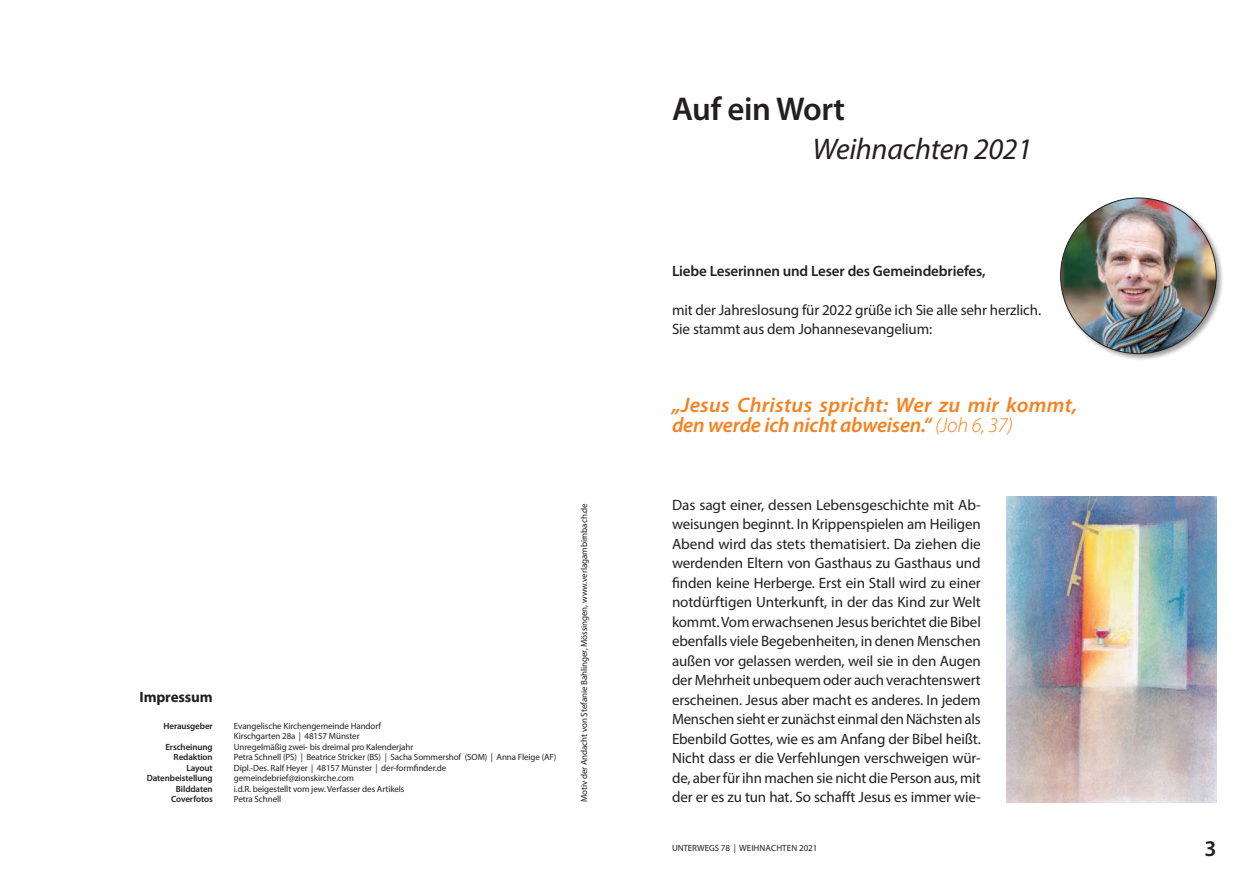
<style>
.page{position:relative;width:1259px;height:893px;background:#fff}
.page>*{position:absolute;margin:0;border:0;box-sizing:border-box;transform-origin:0 0}
.t1{font:600 33px "Myriad Pro";letter-spacing:-.01em;color:#231f20}
.t2{font:italic 30px "Myriad Pro";letter-spacing:-.01em;color:#231f20}
.t3{font:600 22.5px "Myriad Pro";color:#231f20}
.t4{font:italic 600 21px/19.5px "Myriad Pro";letter-spacing:.01em;color:#f58220}
.t5{font:15px/19.5px "Myriad Pro";letter-spacing:-.01em;color:#231f20}
.t6{font:600 15px "Myriad Pro";letter-spacing:-.01em;color:#231f20}
.t7{font:700 15px "Myriad Pro";letter-spacing:-.01em;color:#231f20}
.t8{font:9px/10.5px "Myriad Pro";letter-spacing:-.01em;color:#231f20}
.t9{font:600 9px "Myriad Pro";letter-spacing:-.01em;color:#231f20}
.s1{font-weight:300}
</style>
<div class="page">
<div style="left:1058px;top:196px;width:166px;height:165px;background:#231f20;opacity:.45"></div>
<img style="left:1060px;top:198px;width:156px;height:156px;border-radius:78px">
<img style="left:1006px;top:496px;width:210px;height:306px">
<p class="t7" style="left:139px;top:687px;width:75px">Impressum</p>
<p class="t9" style="left:163px;top:721px;width:51px">Herausgeber</p>
<p class="t8" style="left:234px;top:720px;width:149px">Evangelische Kirchengemeinde Handorf<br>Kirschgarten 28a | 48157 Münster</p>
<p class="t9" style="left:165px;top:742px;width:49px">Erscheinung</p>
<p class="t8" style="left:234px;top:741px;width:181px">Unregelmäßig zwei- bis dreimal pro Kalenderjahr</p>
<p class="t9" style="left:174px;top:752px;width:41px">Redaktion</p>
<p class="t8" style="left:234px;top:752px;width:324px">Petra Schnell (PS) | Beatrice Stricker (BS) | Sacha Sommershof (SOM) | Anna Fleige (AF)</p>
<p class="t9" style="left:187px;top:763px;width:28px">Layout</p>
<p class="t8" style="left:234px;top:762px;width:214px">Dipl.-Des. Ralf Heyer | 48157 Münster | der-formfinder.de</p>
<p class="t9" style="left:147px;top:773px;width:67px">Datenbeistellung</p>
<p class="t8" style="left:234px;top:773px;width:122px">gemeindebrief@zionskirche.com</p>
<p class="t9" style="left:176px;top:784px;width:38px">Bilddaten</p>
<p class="t8" style="left:234px;top:783px;width:172px">i.d.R. beigestellt vom jew. Verfasser des Artikels</p>
<p class="t9" style="left:171px;top:794px;width:43px">Coverfotos</p>
<p class="t8" style="left:234px;top:794px;width:49px">Petra Schnell</p>
<p class="t8" style="left:579px;top:802px;width:301px;rotate:-90deg">Motiv der Andacht von Stefanie Bahlinger, Mössingen, www.verlagambirnbach.de</p>
<h1 class="t1" style="left:672px;top:90px;width:175px">Auf ein Wort</h1>
<h2 class="t2" style="left:812px;top:130px;width:221px">Weihnachten 2021</h2>
<p class="t6" style="left:672px;top:262px;width:315px">Liebe Leserinnen und Leser des Gemeindebriefes,</p>
<p class="t5" style="left:672px;top:300px;width:370px">mit der Jahreslosung für 2022 grüße ich Sie alle sehr herzlich.<br>Sie stammt aus dem Johannesevangelium:</p>
<h3 class="t4" style="left:672px;top:395px;width:407px">„Jesus Christus spricht: Wer zu mir kommt, den werde ich nicht abweisen.“ <span class="s1">(Joh 6, 37)</span></h3>
<p class="t5" style="left:672px;top:495px;width:310px;text-align:justify">Das sagt einer, dessen Lebensgeschichte mit Ab&shy;weisungen beginnt. In Krippenspielen am Heiligen Abend wird das stets thematisiert. Da ziehen die werdenden Eltern von Gasthaus zu Gasthaus und finden keine Herberge. Erst ein Stall wird zu einer notdürftigen Unterkunft, in der das Kind zur Welt kommt. Vom erwachsenen Jesus berichtet die Bibel ebenfalls viele Begebenheiten, in denen Menschen außen vor gelassen werden, weil sie in den Augen der Mehrheit unbequem oder auch verachtenswert erscheinen. Jesus aber macht es anderes. In jedem Menschen sieht er zunächst einmal den Nächsten als Ebenbild Gottes, wie es am Anfang der Bibel heißt.<br>Nicht dass er die Verfehlungen verschweigen wür&shy;de, aber für ihn machen sie nicht die Person aus, mit der er es zu tun hat. So schafft Jesus es immer wie-</p>
<p class="t8" style="left:672px;top:843px;width:147px">UNTERWEGS 78 | WEIHNACHTEN 2021</p>
<h3 class="t3" style="left:1204px;top:836px;width:14px">3</h3>
</div>
